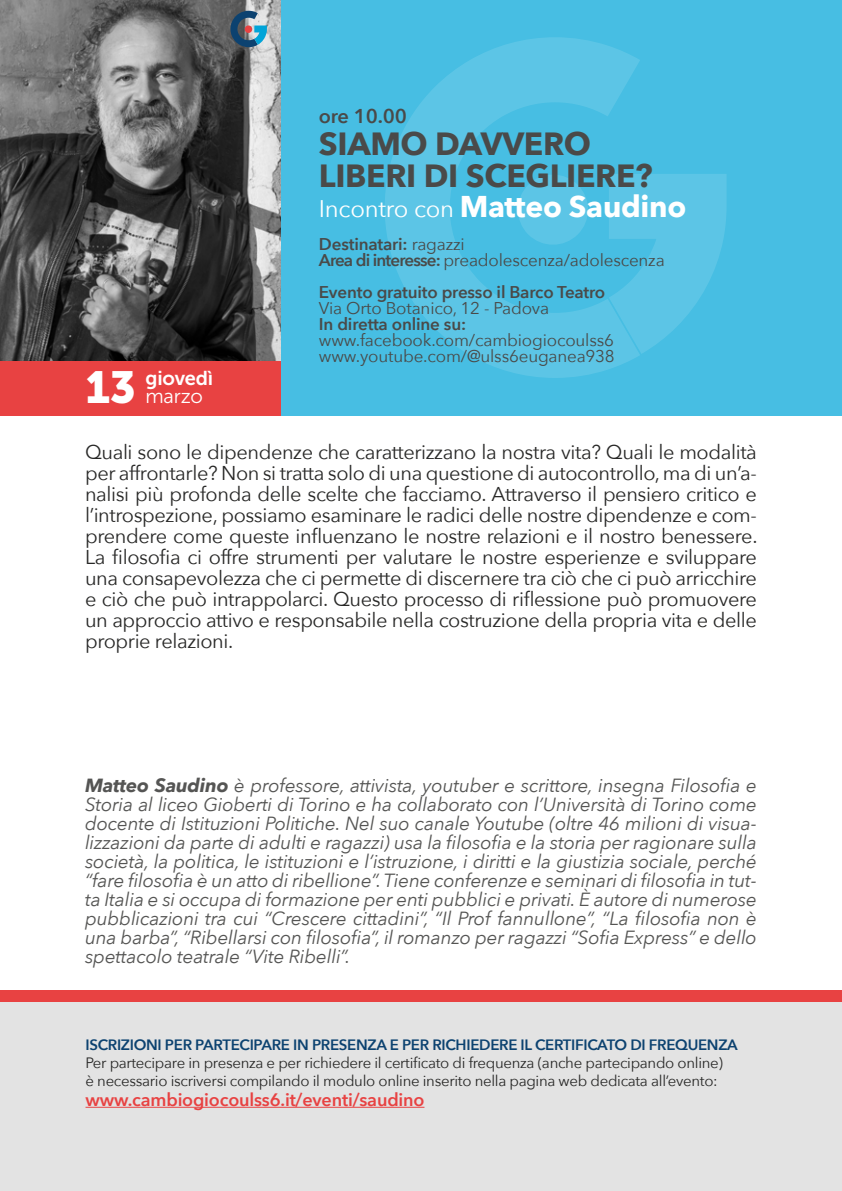
<style>
.page{position:relative;width:842px;height:1191px;background:#fff}
.page>*{position:absolute;margin:0;border:0;box-sizing:border-box;transform-origin:0 0}
.t1{font:44.6px "Museo Sans 900";color:#fff}
.t2{font:700 32px/32px "Avenir Next";letter-spacing:-.01em;color:#4a4a49}
.t3{font:700 30px "Avenir Next";letter-spacing:-.01em;color:#fff}
.t4{font:20px/21px "Avenir Next";letter-spacing:-.02em;color:#282827;text-align:justify}
.t5{font:600 20px "Avenir Next";letter-spacing:-.01em;color:#4a4a49}
.t6{font:20px "Museo Sans 700";letter-spacing:-.01em;color:#fff}
.t7{font:20px "Museo Sans 300";letter-spacing:-.01em;color:#fff}
.t8{font:italic 19px/19px "Avenir Next";letter-spacing:-.01em;color:#555554;text-align:justify}
.t9{font:600 18px "Avenir Next";letter-spacing:-.01em;color:#e84242}
.t10{font:17px/16px "Avenir Next";letter-spacing:-.01em;color:#4a4a49}
.t11{font:600 17px "Avenir Next";letter-spacing:-.01em;color:#4a4a49}
.t12{font:15px/18px "Avenir Next";letter-spacing:-.02em;color:#282827}
.t13{font:600 15px "Avenir Next";letter-spacing:-.02em;color:#0c4270}
.s1{font-weight:400;font-size:24px}
.s2{font-weight:600}
.s3{font-weight:700}
</style>
<div class="page">
<div style="left:0;top:0;width:842px;height:416px;background:#47bee3"></div>
<div style="left:0;top:1002px;width:842px;height:189px;background:#e3e3e3"></div>
<div style="left:0;top:990px;width:842px;height:12px;background:#e84242"></div>
<img style="left:0;top:0;width:281px;height:361px">
<div style="left:0;top:361px;width:281px;height:55px;background:#e84242"></div>
<svg style="left:230px;top:11px;width:37px;height:36px"></svg>
<svg style="left:385px;top:37px;width:255px;height:341px"></svg>
<svg style="left:609px;top:174px;width:117px;height:180px"></svg>
<svg style="left:514px;top:171px;width:77px;height:77px"></svg>
<hr style="left:86px;top:1106px;width:338px;height:1px;background:#e84242">
<h1 class="t1" style="left:85px;top:362px;width:52px">13</h1>
<p class="t6" style="left:145px;top:366px;width:69px">giovedì</p>
<p class="t7" style="left:145px;top:385px;width:59px">marzo</p>
<p class="t5" style="left:319px;top:99px;width:89px">ore 10.00</p>
<h2 class="t2" style="left:319px;top:128px;width:335px">SIAMO DAVVERO<br>LIBERI DI SCEGLIERE?</h2>
<h3 class="t3" style="left:319px;top:181px;width:369px"><span class="s1">Incontro con</span> Matteo Saudino</h3>
<p class="t10" style="left:319px;top:235px;width:347px"><span class="s2">Destinatari:</span> ragazzi<br><span class="s2">Area di interesse:</span> preadolescenza/adolescenza</p>
<p class="t11" style="left:319px;top:277px;width:288px">Evento gratuito presso il Barco Teatro</p>
<p class="t10" style="left:319px;top:299px;width:232px">Via Orto Botanico, 12 - Padova</p>
<p class="t11" style="left:319px;top:309px;width:149px">In diretta online su:</p>
<p class="t10" style="left:319px;top:331px;width:297px">www.facebook.com/cambiogiocoulss6 www.youtube.com/@ulss6euganea938</p>
<p class="t4" style="left:85px;top:440px;width:674px">Quali sono le dipendenze che caratterizzano la nostra vita? Quali le modalità per affrontarle? Non si tratta solo di una questione di autocontrollo, ma di un’a&shy;nalisi più profonda delle scelte che facciamo. Attraverso il pensiero critico e l’introspezione, possiamo esaminare le radici delle nostre dipendenze e com&shy;prendere come queste influenzano le nostre relazioni e il nostro benessere.<br>La filosofia ci offre strumenti per valutare le nostre esperienze e sviluppare una consapevolezza che ci permette di discernere tra ciò che ci può arricchire e ciò che può intrappolarci. Questo processo di riflessione può promuovere un approccio attivo e responsabile nella costruzione della propria vita e delle proprie relazioni.</p>
<p class="t8" style="left:85px;top:775px;width:673px"><span class="s3">Matteo Saudino</span> è professore, attivista, youtuber e scrittore, insegna Filosofia e Storia al liceo Gioberti di Torino e ha collaborato con l’Università di Torino come docente di Istituzioni Politiche. Nel suo canale Youtube (oltre 46 milioni di visua&shy;lizzazioni da parte di adulti e ragazzi) usa la filosofia e la storia per ragionare sulla società, la politica, le istituzioni e l’istruzione, i diritti e la giustizia sociale, perché “fare filosofia è un atto di ribellione”. Tiene conferenze e seminari di filosofia in tut&shy;ta Italia e si occupa di formazione per enti pubblici e privati. È autore di numerose pubblicazioni tra cui “Crescere cittadini”, “Il Prof fannullone”, “La filosofia non è una barba”, “Ribellarsi con filosofia”, il romanzo per ragazzi “Sofia Express” e dello spettacolo teatrale “Vite Ribelli”.</p>
<p class="t13" style="left:86px;top:1031px;width:654px">ISCRIZIONI PER PARTECIPARE IN PRESENZA E PER RICHIEDERE IL CERTIFICATO DI FREQUENZA</p>
<p class="t12" style="left:86px;top:1053px;width:639px">Per partecipare in presenza e per richiedere il certificato di frequenza (anche partecipando online) è necessario iscriversi compilando il modulo online inserito nella pagina web dedicata all’evento:</p>
<p class="t9" style="left:86px;top:1084px;width:340px">www.cambiogiocoulss6.it/eventi/saudino</p>
</div>
